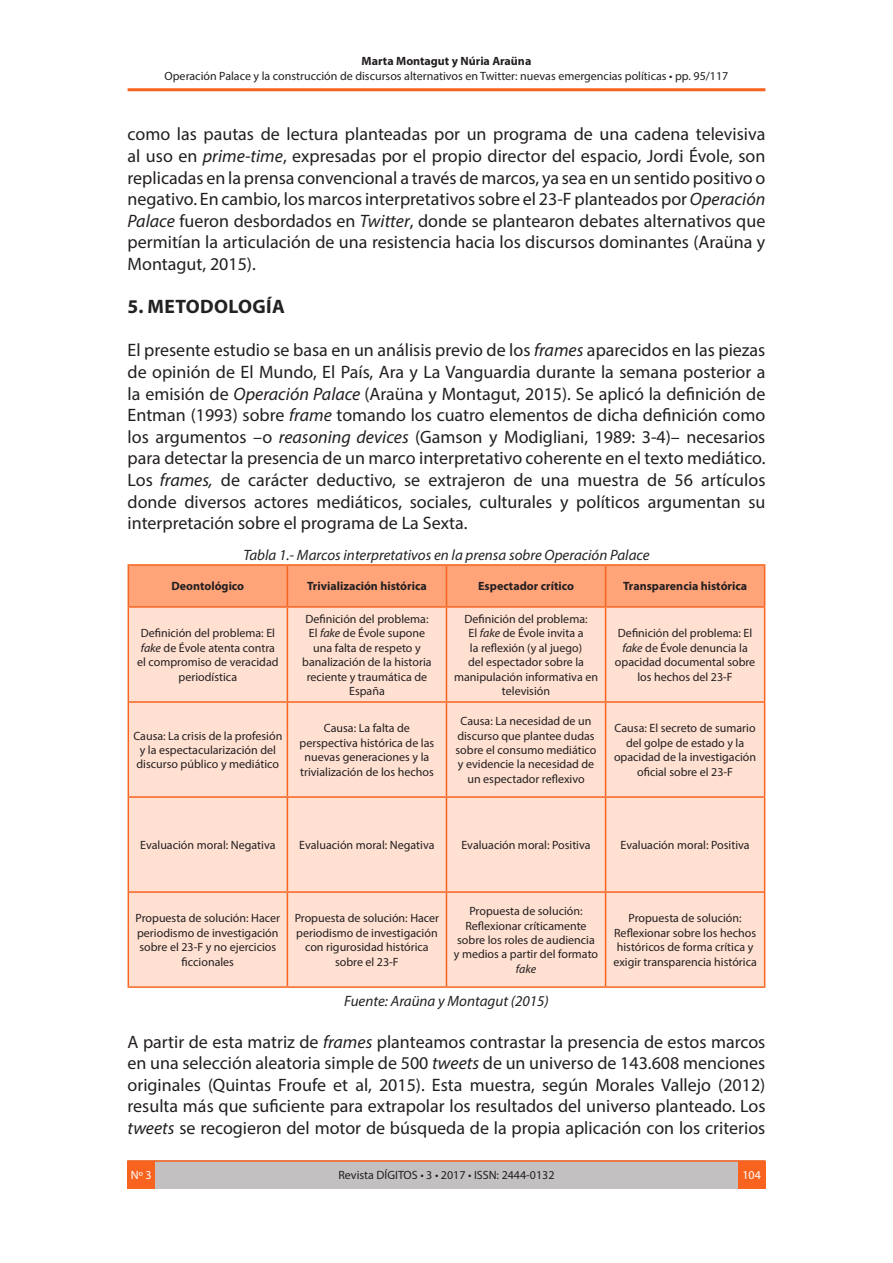
<style>
.page{position:relative;width:893px;height:1263px;background:#fff}
.page>*{position:absolute;margin:0;border:0;box-sizing:border-box;transform-origin:0 0}
.t1{font:700 19.5px "Myriad Pro";letter-spacing:.02em;color:#222}
.t2{font:18px/21.6px "Myriad Pro";color:#231f20;text-align:justify}
.t3{font:italic 15px "Myriad Pro";color:#222}
.t4{font:12px/14.4px "Myriad Pro";color:#231f20;text-align:center}
.t5{font:700 12px "Myriad Pro";color:#231f20}
.t6{font:12px "Myriad Pro";color:#fff}
.t7{font:italic 12px "Myriad Pro";color:#231f20}
.s1{font-style:italic}
</style>
<div class="page">
<div style="left:128px;top:1160px;width:637px;height:29px;background:#c2c0c1"></div>
<hr style="left:128px;top:1160px;width:637px;height:2px;background:#f86420">
<hr style="left:128px;top:88px;width:637px;height:3px;background:#f86420">
<div style="left:128px;top:1161px;width:27px;height:27px;background:#f86420"></div>
<div style="left:738px;top:1161px;width:27px;height:27px;background:#f86420"></div>
<div style="left:129px;top:566px;width:635px;height:40px;background:#ffa379"></div>
<div style="left:129px;top:608px;width:635px;height:378px;background:#ffe0d1"></div>
<hr style="left:287px;top:566px;width:1px;height:40px;background:#f86420">
<hr style="left:446px;top:566px;width:1px;height:40px;background:#f86420">
<hr style="left:605px;top:566px;width:1px;height:40px;background:#f86420">
<hr style="left:287px;top:608px;width:1px;height:93px;background:#f86420">
<hr style="left:446px;top:608px;width:1px;height:93px;background:#f86420">
<hr style="left:605px;top:608px;width:1px;height:93px;background:#f86420">
<hr style="left:128px;top:701px;width:159px;height:2px;background:#f86420">
<hr style="left:287px;top:701px;width:159px;height:2px;background:#f86420">
<hr style="left:287px;top:703px;width:1px;height:93px;background:#f86420">
<hr style="left:446px;top:701px;width:160px;height:2px;background:#f86420">
<hr style="left:446px;top:703px;width:1px;height:93px;background:#f86420">
<hr style="left:606px;top:701px;width:159px;height:2px;background:#f86420">
<hr style="left:605px;top:703px;width:1px;height:93px;background:#f86420">
<hr style="left:128px;top:796px;width:159px;height:2px;background:#f86420">
<hr style="left:287px;top:796px;width:159px;height:2px;background:#f86420">
<hr style="left:287px;top:798px;width:1px;height:93px;background:#f86420">
<hr style="left:446px;top:796px;width:160px;height:2px;background:#f86420">
<hr style="left:446px;top:798px;width:1px;height:93px;background:#f86420">
<hr style="left:606px;top:796px;width:159px;height:2px;background:#f86420">
<hr style="left:605px;top:798px;width:1px;height:93px;background:#f86420">
<hr style="left:128px;top:891px;width:159px;height:2px;background:#f86420">
<hr style="left:287px;top:891px;width:159px;height:2px;background:#f86420">
<hr style="left:287px;top:893px;width:1px;height:93px;background:#f86420">
<hr style="left:446px;top:891px;width:160px;height:2px;background:#f86420">
<hr style="left:446px;top:893px;width:1px;height:93px;background:#f86420">
<hr style="left:606px;top:891px;width:159px;height:2px;background:#f86420">
<hr style="left:605px;top:893px;width:1px;height:93px;background:#f86420">
<hr style="left:128px;top:564px;width:159px;height:2px;background:#f86420">
<hr style="left:128px;top:566px;width:1px;height:40px;background:#f86420">
<hr style="left:287px;top:564px;width:159px;height:2px;background:#f86420">
<hr style="left:446px;top:564px;width:160px;height:2px;background:#f86420">
<hr style="left:606px;top:564px;width:159px;height:2px;background:#f86420">
<hr style="left:764px;top:566px;width:1px;height:40px;background:#f86420">
<hr style="left:128px;top:606px;width:159px;height:2px;background:#f86420">
<hr style="left:128px;top:608px;width:1px;height:93px;background:#f86420">
<hr style="left:287px;top:606px;width:159px;height:2px;background:#f86420">
<hr style="left:446px;top:606px;width:160px;height:2px;background:#f86420">
<hr style="left:606px;top:606px;width:159px;height:2px;background:#f86420">
<hr style="left:764px;top:608px;width:1px;height:93px;background:#f86420">
<hr style="left:128px;top:703px;width:1px;height:93px;background:#f86420">
<hr style="left:764px;top:703px;width:1px;height:93px;background:#f86420">
<hr style="left:128px;top:798px;width:1px;height:93px;background:#f86420">
<hr style="left:764px;top:798px;width:1px;height:93px;background:#f86420">
<hr style="left:128px;top:893px;width:1px;height:93px;background:#f86420">
<hr style="left:764px;top:893px;width:1px;height:93px;background:#f86420">
<hr style="left:128px;top:986px;width:159px;height:2px;background:#f86420">
<hr style="left:287px;top:986px;width:159px;height:2px;background:#f86420">
<hr style="left:446px;top:986px;width:160px;height:2px;background:#f86420">
<hr style="left:606px;top:986px;width:159px;height:2px;background:#f86420">
<p class="t5" style="left:362px;top:53px;width:171px">Marta Montagut y Núria Araüna</p>
<p class="t4" style="left:165px;top:68px;width:565px">Operación Palace y la construcción de discursos alternativos en Twitter: nuevas emergencias políticas • pp. 95/117</p>
<p class="t2" style="left:128px;top:123px;width:639px">como las pautas de lectura planteadas por un programa de una cadena televisiva al uso en <span class="s1">prime-time</span>, expresadas por el propio director del espacio, Jordi Évole, son replicadas en la prensa convencional a través de marcos, ya sea en un sentido positivo o negativo. En cambio, los marcos interpretativos sobre el 23-F planteados por <span class="s1">Operación Palace</span> fueron desbordados en <span class="s1">Twitter</span>, donde se plantearon debates alternativos que permitían la articulación de una resistencia hacia los discursos dominantes (Araüna y Montagut, 2015).</p>
<p class="t1" style="left:128px;top:294px;width:159px">5. METODOLOGÍA</p>
<p class="t2" style="left:128px;top:339px;width:639px">El presente estudio se basa en un análisis previo de los <span class="s1">frames</span> aparecidos en las piezas de opinión de El Mundo, El País, Ara y La Vanguardia durante la semana posterior a la emisión de <span class="s1">Operación Palace</span> (Araüna y Montagut, 2015). Se aplicó la definición de Entman (1993) sobre <span class="s1">frame</span> tomando los cuatro elementos de dicha definición como los argumentos –o <span class="s1">reasoning devices</span> (Gamson y Modigliani, 1989: 3-4)– necesarios para detectar la presencia de un marco interpretativo coherente en el texto mediático.<br>Los <span class="s1">frames,</span> de carácter deductivo, se extrajeron de una muestra de 56 artículos donde diversos actores mediáticos, sociales, culturales y políticos argumentan su interpretación sobre el programa de La Sexta.</p>
<p class="t3" style="left:243px;top:546px;width:408px">Tabla 1.- Marcos interpretativos en la prensa sobre Operación Palace</p>
<p class="t5" style="left:172px;top:579px;width:74px">Deontológico</p>
<p class="t5" style="left:307px;top:579px;width:121px">Trivialización histórica</p>
<p class="t5" style="left:478px;top:579px;width:97px">Espectador crítico</p>
<p class="t5" style="left:623px;top:579px;width:126px">Transparencia histórica</p>
<p class="t4" style="left:137px;top:626px;width:143px">Definición del problema: El <span class="s1">fake</span> de Évole atenta contra el compromiso de veracidad periodística</p>
<p class="t4" style="left:302px;top:611px;width:131px">Definición del problema:<br>El <span class="s1">fake</span> de Évole supone una falta de respeto y banalización de la historia reciente y traumática de<br>España</p>
<p class="t4" style="left:454px;top:611px;width:145px">Definición del problema:<br>El <span class="s1">fake</span> de Évole invita a<br>la reflexión (y al juego)<br>del espectador sobre la manipulación informativa en televisión</p>
<p class="t4" style="left:615px;top:626px;width:142px">Definición del problema: El <span class="s1">fake</span> de Évole denuncia la opacidad documental sobre los hechos del 23-F</p>
<p class="t4" style="left:133px;top:728px;width:150px;text-align:left">Causa: La crisis de la profesión y la espectacularización del discurso público y mediático</p>
<p class="t4" style="left:300px;top:721px;width:136px">Causa: La falta de perspectiva histórica de las nuevas generaciones y la trivialización de los hechos</p>
<p class="t4" style="left:456px;top:714px;width:142px">Causa: La necesidad de un discurso que plantee dudas sobre el consumo mediático y evidencie la necesidad de un espectador reflexivo</p>
<p class="t4" style="left:614px;top:721px;width:144px">Causa: El secreto de sumario del golpe de estado y la opacidad de la investigación oficial sobre el 23-F</p>
<p class="t4" style="left:140px;top:838px;width:137px">Evaluación moral: Negativa</p>
<p class="t4" style="left:299px;top:838px;width:137px">Evaluación moral: Negativa</p>
<p class="t4" style="left:461px;top:838px;width:131px">Evaluación moral: Positiva</p>
<p class="t4" style="left:620px;top:838px;width:131px">Evaluación moral: Positiva</p>
<p class="t4" style="left:136px;top:911px;width:146px">Propuesta de solución: Hacer periodismo de investigación sobre el 23-F y no ejercicios ficcionales</p>
<p class="t4" style="left:295px;top:911px;width:146px">Propuesta de solución: Hacer periodismo de investigación con rigurosidad histórica sobre el 23-F</p>
<p class="t4" style="left:454px;top:904px;width:146px">Propuesta de solución:<br>Reflexionar críticamente sobre los roles de audiencia y medios a partir del formato</p>
<p class="t7" style="left:516px;top:961px;width:22px">fake</p>
<p class="t4" style="left:613px;top:911px;width:145px">Propuesta de solución:<br>Reflexionar sobre los hechos históricos de forma crítica y exigir transparencia histórica</p>
<p class="t3" style="left:344px;top:991px;width:206px">Fuente: Araüna y Montagut (2015)</p>
<p class="t2" style="left:128px;top:1030px;width:639px">A partir de esta matriz de <span class="s1">frames</span> planteamos contrastar la presencia de estos marcos en una selección aleatoria simple de 500 <span class="s1">tweets</span> de un universo de 143.608 menciones originales (Quintas Froufe et al, 2015). Esta muestra, según Morales Vallejo (2012) resulta más que suficiente para extrapolar los resultados del universo planteado. Los <span class="s1">tweets</span> se recogieron del motor de búsqueda de la propia aplicación con los criterios</p>
<p class="t4" style="left:338px;top:1167px;width:218px">Revista DÍGITOS • 3 • 2017 • ISSN: 2444-0132</p>
<p class="t6" style="left:131px;top:1168px;width:22px">Nº 3</p>
<p class="t6" style="left:742px;top:1168px;width:20px">104</p>
</div>
